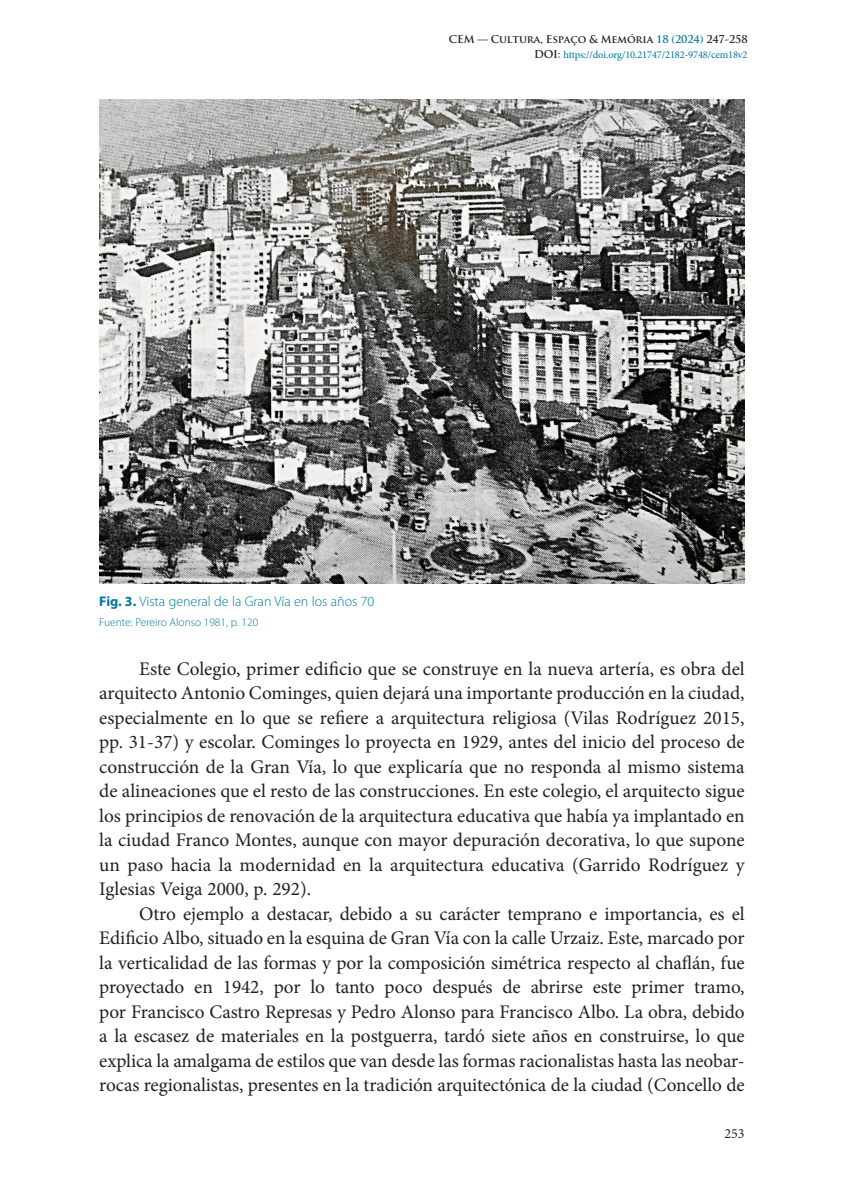
<style>
.page{position:relative;width:844px;height:1191px;background:#fff}
.page>*{position:absolute;margin:0;border:0;box-sizing:border-box;transform-origin:0 0}
.t1{font:19.25px/24.5px "Minion Pro";color:#231f20;text-align:justify}
.t2{font:300 14px "Myriad Pro";color:#0077a0}
.t3{font:14px "Minion Pro";color:#231f20}
.t4{font:300 11.38px "Myriad Pro";color:#0077a0}
.t5{font:10.5px "Minion Pro";letter-spacing:-.015em;color:#0077a0}
.t6{font:700 10.5px "Trajan Pro";letter-spacing:-.015em;color:#231f20}
.s1{color:#0077a0}
.s2{font-family:"Trajan Pro";font-weight:700;color:#231f20}
.s3{font-weight:700}
</style>
<div class="page">
<img style="left:99px;top:99px;width:645px;height:484px">
<p class="t6" style="left:449px;top:32px;width:300px">CEM — Cultura, Espaço &amp; Memória <span class="s1">18 (2024)</span> 247-258</p>
<p class="t5" style="left:534px;top:48px;width:215px"><span class="s2">DOI:</span> https://doi.org/10.21747/2182-9748/cem18v2</p>
<p class="t2" style="left:99px;top:593px;width:276px"><span class="s3">Fig. 3.</span> Vista general de la Gran Vía en los años 70</p>
<p class="t4" style="left:99px;top:615px;width:160px">Fuente: Pereiro Alonso 1981, p. 120</p>
<p class="t1" style="left:99px;top:656px;width:646px;text-indent:40px">Este Colegio, primer edificio que se construye en la nueva artería, es obra del arquitecto Antonio Cominges, quien dejará una importante producción en la ciudad, especialmente en lo que se refiere a arquitectura religiosa (Vilas Rodríguez 2015, pp. 31-37) y escolar. Cominges lo proyecta en 1929, antes del inicio del proceso de construcción de la Gran Vía, lo que explicaría que no responda al mismo sistema de alineaciones que el resto de las construcciones. En este colegio, el arquitecto sigue los principios de renovación de la arquitectura educativa que había ya implantado en la ciudad Franco Montes, aunque con mayor depuración decorativa, lo que supone un paso hacia la modernidad en la arquitectura educativa (Garrido Rodríguez y Iglesias Veiga 2000, p. 292).</p>
<p class="t1" style="left:99px;top:901px;width:646px;text-indent:40px">Otro ejemplo a destacar, debido a su carácter temprano e importancia, es el Edificio Albo, situado en la esquina de Gran Vía con la calle Urzaiz. Este, marcado por la verticalidad de las formas y por la composición simétrica respecto al chaflán, fue proyectado en 1942, por lo tanto poco después de abrirse este primer tramo, por Francisco Castro Represas y Pedro Alonso para Francisco Albo. La obra, debido a la escasez de materiales en la postguerra, tardó siete años en construirse, lo que explica la amalgama de estilos que van desde las formas racionalistas hasta las neobar&shy;rocas regionalistas, presentes en la tradición arquitectónica de la ciudad (Concello de</p>
<p class="t3" style="left:724px;top:1124px;width:22px">253</p>
</div>
